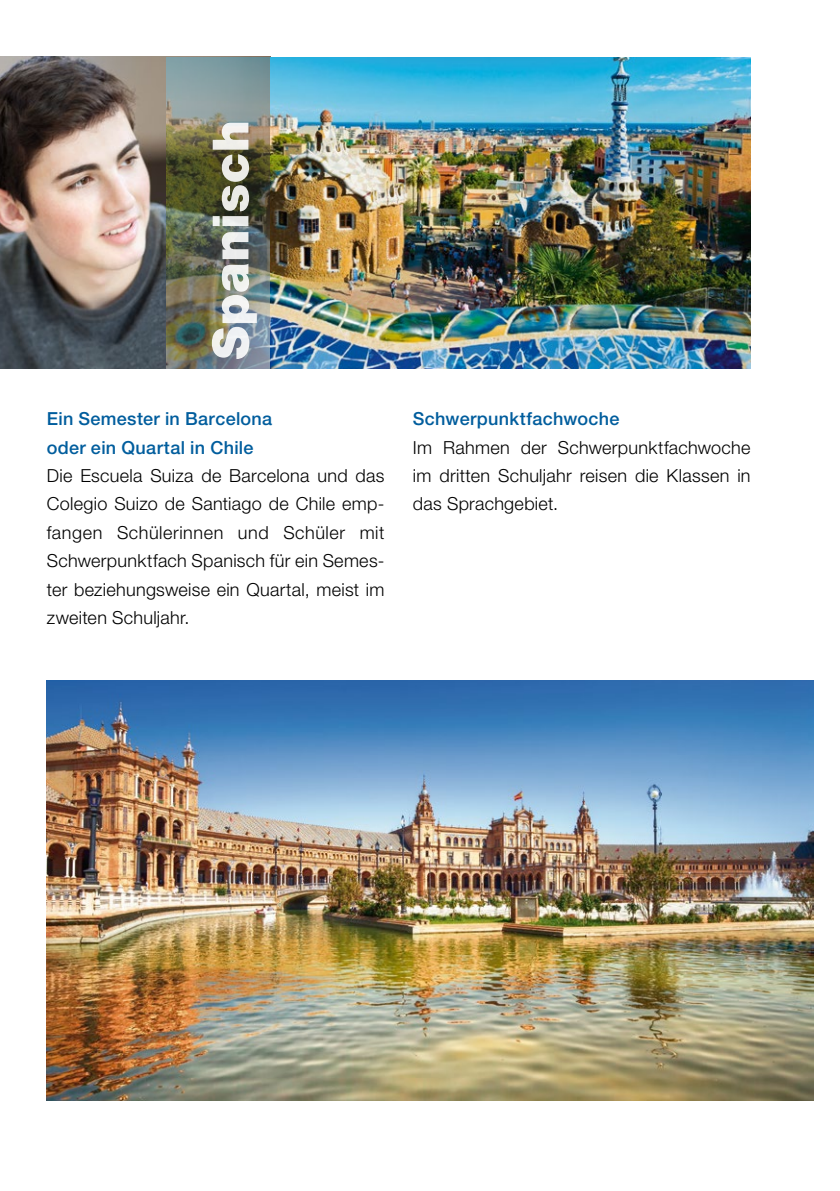
<style>
.page{position:relative;width:840px;height:1191px;background:#fff}
.page>*{position:absolute;margin:0;border:0;box-sizing:border-box;transform-origin:0 0}
.t1{font:900 50px "Helvetica Neue";letter-spacing:.01em;color:#fff}
.t2{font:300 18px/28.4px "Helvetica Neue";letter-spacing:.015em;color:#000;text-align:justify}
.t3{font:500 18px/28.4px "Helvetica Neue";letter-spacing:.015em;color:#005d9d}
</style>
<div class="page">
<img style="left:0;top:57px;width:750px;height:312px">
<img style="left:167px;top:57px;width:103px;height:312px">
<img style="left:47px;top:680px;width:765px;height:420px">
<h1 class="t1" style="left:201px;top:360px;width:241px;rotate:-90deg">Spanisch</h1>
<p class="t3" style="left:47px;top:404px;width:227px">Ein Semester in Barcelona oder ein Quartal in Chile</p>
<p class="t2" style="left:47px;top:461px;width:339px">Die Escuela Suiza de Barcelona und das Colegio Suizo de Santiago de Chile emp&shy;fangen Schülerinnen und Schüler mit Schwerpunktfach Spanisch für ein Semes&shy;ter beziehungsweise ein Quartal, meist im zweiten Schuljahr.</p>
<p class="t3" style="left:412px;top:404px;width:208px">Schwerpunktfachwoche</p>
<p class="t2" style="left:412px;top:433px;width:339px">Im Rahmen der Schwerpunktfachwoche im dritten Schuljahr reisen die Klassen in das Sprachgebiet.</p>
</div>
